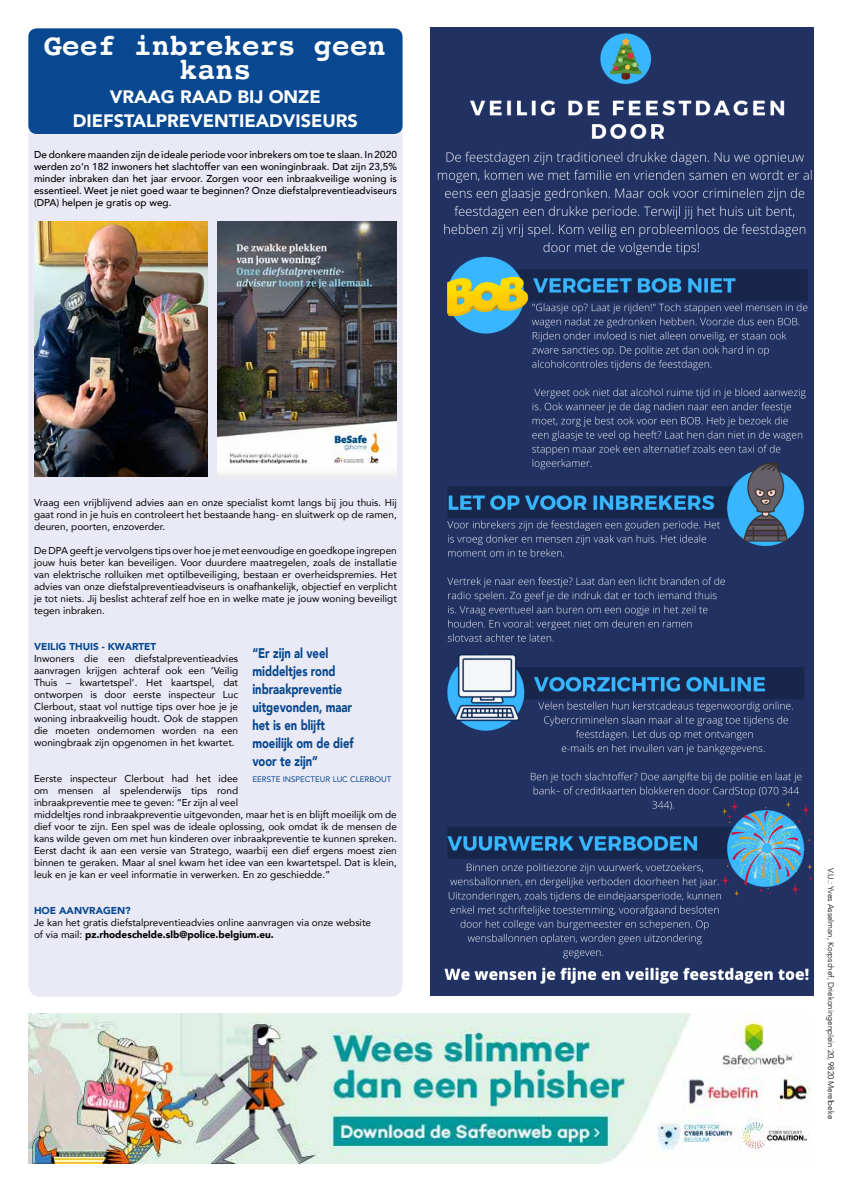
<style>
.page{position:relative;width:842px;height:1191px;background:#fff}
.page>*{position:absolute;margin:0;border:0;box-sizing:border-box;transform-origin:0 0}
.t1{font:700 30px/24px "Courier";color:#fff;text-align:center}
.t2{font:900 18px/24px "Avenir";color:#fff;text-align:center}
.t3{font:900 14px/18px "Avenir";color:#084890;scale:.8 1}
.t4{font:10px/12px "Avenir";color:#000;text-align:justify}
.t5{font:500 10px/12px "Avenir";color:#000;text-align:justify}
.t6{font:900 10px "Avenir";color:#084890}
.t7{font:300 8px "Avenir";color:#000}
.t8{font:8px "Avenir";color:#084890}
.s1{font-weight:900}
</style>
<div class="page">
<div style="left:28px;top:112px;width:375px;height:884px;background:#e9eaf5;border-radius:12px"></div>
<div style="left:28px;top:28px;width:375px;height:106px;background:#084890;border-radius:9px"></div>
<img style="left:34px;top:222px;width:173px;height:255px">
<img style="left:217px;top:222px;width:180px;height:252px">
<img style="left:431px;top:27px;width:383px;height:968px">
<img style="left:28px;top:1013px;width:783px;height:150px">
<h1 class="t1" style="left:44px;top:32px;width:344px">Geef inbrekers geen kans</h1>
<h2 class="t2" style="left:73px;top:84px;width:287px">VRAAG RAAD BIJ ONZE<br>DIEFSTALPREVENTIEADVISEURS</h2>
<p class="t5" style="left:34px;top:148px;width:364px">De donkere maanden zijn de ideale periode voor inbrekers om toe te slaan. In 2020 werden zo’n 182 inwoners het slachtoffer van een woninginbraak. Dat zijn 23,5% minder inbraken dan het jaar ervoor. Zorgen voor een inbraakveilige woning is essentieel. Weet je niet goed waar te beginnen? Onze diefstalpreventieadviseurs (DPA) helpen je gratis op weg.</p>
<p class="t4" style="left:34px;top:496px;width:364px">Vraag een vrijblijvend advies aan en onze specialist komt langs bij jou thuis. Hij gaat rond in je huis en controleert het bestaande hang- en sluitwerk op de ramen, deuren, poorten, enzoverder.</p>
<p class="t4" style="left:34px;top:544px;width:364px">De DPA geeft je vervolgens tips over hoe je met eenvoudige en goedkope ingrepen jouw huis beter kan beveiligen. Voor duurdere maatregelen, zoals de installatie van elektrische rolluiken met optilbeveiliging, bestaan er overheidspremies. Het advies van onze diefstalpreventieadviseurs is onafhankelijk, objectief en verplicht je tot niets. Jij beslist achteraf zelf hoe en in welke mate je jouw woning beveiligt tegen inbraken.</p>
<p class="t6" style="left:34px;top:638px;width:124px">VEILIG THUIS - KWARTET</p>
<p class="t4" style="left:34px;top:652px;width:206px">Inwoners die een diefstalpreventieadvies aanvragen krijgen achteraf ook een ‘Veilig Thuis – kwartetspel’. Het kaartspel, dat ontworpen is door eerste inspecteur Luc Clerbout, staat vol nuttige tips over hoe je je woning inbraakveilig houdt. Ook de stappen die moeten ondernomen worden na een woningbraak zijn opgenomen in het kwartet.</p>
<p class="t4" style="left:34px;top:772px;width:364px;text-align:left">Eerste inspecteur Clerbout had het idee<br>om mensen al spelenderwijs tips rond<br>inbraakpreventie mee te geven: “Er zijn al veel<br>middeltjes rond inbraakpreventie uitgevonden, maar het is en blijft moeilijk om de dief voor te zijn. Een spel was de ideale oplossing, ook omdat ik de mensen de kans wilde geven om met hun kinderen over inbraakpreventie te kunnen spreken.<br>Eerst dacht ik aan een versie van Stratego, waarbij een dief ergens moest zien binnen te geraken. Maar al snel kwam het idee van een kwartetspel. Dat is klein, leuk en je kan er veel informatie in verwerken. En zo geschiedde.”</p>
<p class="t6" style="left:34px;top:902px;width:98px">HOE AANVRAGEN?</p>
<p class="t4" style="left:34px;top:916px;width:339px">Je kan het gratis diefstalpreventieadvies online aanvragen via onze website of via mail: <span class="s1">pz.rhodeschelde.slb@police.belgium.eu.</span></p>
<h3 class="t3" style="left:252px;top:644px;width:128px">“Er zijn al veel middeltjes rond inbraakpreventie uitgevonden, maar het is en blijft moeilijk om de dief voor te zijn”</h3>
<p class="t8" style="left:252px;top:772px;width:141px">EERSTE INSPECTEUR LUC CLERBOUT</p>
<p class="t7" style="left:836px;top:868px;width:252px;rotate:90deg">V.U.: Yves Asselman, Korpschef, Driekoningenplein 20, 9820 Merelbeke</p>
</div>
